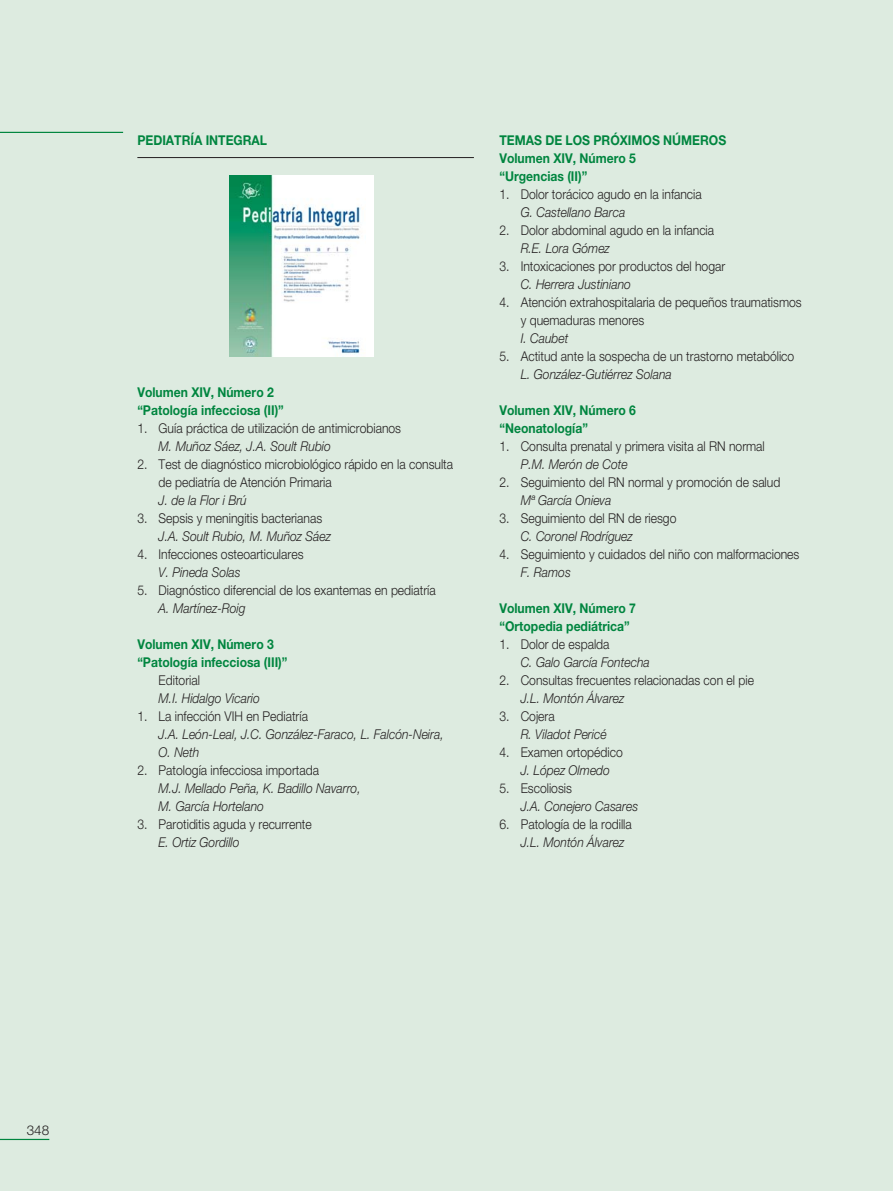
<style>
.page{position:relative;width:893px;height:1191px;background:#fff}
.page>*{position:absolute;margin:0;border:0;box-sizing:border-box;transform-origin:0 0}
.t1{font:300 13.5px/18px "Helvetica Neue";color:#231f20;scale:.9 1}
.t2{font:italic 300 13.5px/18px "Helvetica Neue";color:#231f20;scale:.9 1}
.t3{font:700 13.5px/18px "Helvetica Neue";color:#00853f;scale:.9 1}
.t4{font:300 13.5px "Helvetica Neue";color:#231f20}
</style>
<div class="page">
<div style="left:0;top:1px;width:893px;height:1190px;background:#ddebe0"></div>
<hr style="left:0;top:1138px;width:49px;height:2px;background:#00853f">
<hr style="left:0;top:132px;width:123px;height:1px;background:#00853f">
<hr style="left:137px;top:157px;width:337px;height:1px;background:#231f20">
<div style="left:229px;top:176px;width:145px;height:181px;background:#fff"></div>
<img style="left:229px;top:176px;width:132px;height:181px">
<p class="t3" style="left:137px;top:132px;width:146px">PEDIATRÍA INTEGRAL</p>
<p class="t3" style="left:137px;top:384px;width:164px">Volumen XIV, Número 2 “Patología infecciosa (II)”</p>
<p class="t1" style="left:137px;top:420px;width:295px">1. Guía práctica de utilización de antimicrobianos</p>
<p class="t2" style="left:159px;top:438px;width:193px">M. Muñoz Sáez, J.A. Soult Rubio</p>
<p class="t1" style="left:159px;top:456px;width:329px;text-indent:-21px">2. Test de diagnóstico microbiológico rápido en la consulta de pediatría de Atención Primaria</p>
<p class="t2" style="left:159px;top:492px;width:100px">J. de la Flor i Brú</p>
<p class="t1" style="left:137px;top:510px;width:207px">3. Sepsis y meningitis bacterianas</p>
<p class="t2" style="left:159px;top:528px;width:193px">J.A. Soult Rubio, M. Muñoz Sáez</p>
<p class="t1" style="left:137px;top:546px;width:186px">4. Infecciones osteoarticulares</p>
<p class="t2" style="left:159px;top:564px;width:93px">V. Pineda Solas</p>
<p class="t1" style="left:137px;top:582px;width:333px">5. Diagnóstico diferencial de los exantemas en pediatría</p>
<p class="t2" style="left:159px;top:600px;width:98px">A. Martínez-Roig</p>
<p class="t3" style="left:137px;top:636px;width:168px">Volumen XIV, Número 3 “Patología infecciosa (III)”</p>
<p class="t1" style="left:159px;top:672px;width:47px">Editorial</p>
<p class="t2" style="left:159px;top:690px;width:114px">M.I. Hidalgo Vicario</p>
<p class="t1" style="left:137px;top:708px;width:191px">1. La infección VIH en Pediatría</p>
<p class="t2" style="left:159px;top:726px;width:318px">J.A. León-Leal, J.C. González-Faraco, L. Falcón-Neira,<br>O. Neth</p>
<p class="t1" style="left:137px;top:762px;width:203px">2. Patología infecciosa importada</p>
<p class="t2" style="left:159px;top:780px;width:226px">M.J. Mellado Peña, K. Badillo Navarro,<br>M. García Hortelano</p>
<p class="t1" style="left:137px;top:816px;width:195px">3. Parotiditis aguda y recurrente</p>
<p class="t2" style="left:159px;top:834px;width:91px">E. Ortiz Gordillo</p>
<p class="t3" style="left:499px;top:132px;width:254px">TEMAS DE LOS PRÓXIMOS NÚMEROS<br>Volumen XIV, Número 5<br>“Urgencias (II)”</p>
<p class="t1" style="left:499px;top:186px;width:226px">1. Dolor torácico agudo en la infancia</p>
<p class="t2" style="left:521px;top:204px;width:118px">G. Castellano Barca</p>
<p class="t1" style="left:499px;top:222px;width:240px">2. Dolor abdominal agudo en la infancia</p>
<p class="t2" style="left:521px;top:240px;width:101px">R.E. Lora Gómez</p>
<p class="t1" style="left:499px;top:258px;width:252px">3. Intoxicaciones por productos del hogar</p>
<p class="t2" style="left:521px;top:276px;width:124px">C. Herrera Justiniano</p>
<p class="t1" style="left:521px;top:294px;width:314px;text-indent:-21px">4. Atención extrahospitalaria de pequeños traumatismos y quemaduras menores</p>
<p class="t2" style="left:521px;top:330px;width:54px">I. Caubet</p>
<p class="t1" style="left:499px;top:348px;width:329px">5. Actitud ante la sospecha de un trastorno metabólico</p>
<p class="t2" style="left:521px;top:366px;width:169px">L. González-Gutiérrez Solana</p>
<p class="t3" style="left:499px;top:402px;width:153px">Volumen XIV, Número 6 “Neonatología”</p>
<p class="t1" style="left:499px;top:438px;width:296px">1. Consulta prenatal y primera visita al RN normal</p>
<p class="t2" style="left:521px;top:456px;width:121px">P.M. Merón de Cote</p>
<p class="t1" style="left:499px;top:474px;width:314px">2. Seguimiento del RN normal y promoción de salud</p>
<p class="t2" style="left:521px;top:492px;width:102px">Mª García Onieva</p>
<p class="t1" style="left:499px;top:510px;width:198px">3. Seguimiento del RN de riesgo</p>
<p class="t2" style="left:521px;top:528px;width:126px">C. Coronel Rodríguez</p>
<p class="t1" style="left:499px;top:546px;width:335px">4. Seguimiento y cuidados del niño con malformaciones</p>
<p class="t2" style="left:521px;top:564px;width:57px">F. Ramos</p>
<p class="t3" style="left:499px;top:600px;width:153px">Volumen XIV, Número 7 “Ortopedia pediátrica”</p>
<p class="t1" style="left:499px;top:636px;width:124px">1. Dolor de espalda</p>
<p class="t2" style="left:521px;top:654px;width:145px">C. Galo García Fontecha</p>
<p class="t1" style="left:499px;top:672px;width:284px">2. Consultas frecuentes relacionadas con el pie</p>
<p class="t2" style="left:521px;top:690px;width:117px">J.L. Montón Álvarez</p>
<p class="t1" style="left:499px;top:708px;width:63px">3. Cojera</p>
<p class="t2" style="left:521px;top:726px;width:97px">R. Viladot Pericé</p>
<p class="t1" style="left:499px;top:744px;width:139px">4. Examen ortopédico</p>
<p class="t2" style="left:521px;top:762px;width:101px">J. López Olmedo</p>
<p class="t1" style="left:499px;top:780px;width:82px">5. Escoliosis</p>
<p class="t2" style="left:521px;top:798px;width:132px">J.A. Conejero Casares</p>
<p class="t1" style="left:499px;top:816px;width:149px">6. Patología de la rodilla</p>
<p class="t2" style="left:521px;top:834px;width:117px">J.L. Montón Álvarez</p>
<p class="t4" style="left:27px;top:1125px;width:24px">348</p>
</div>
